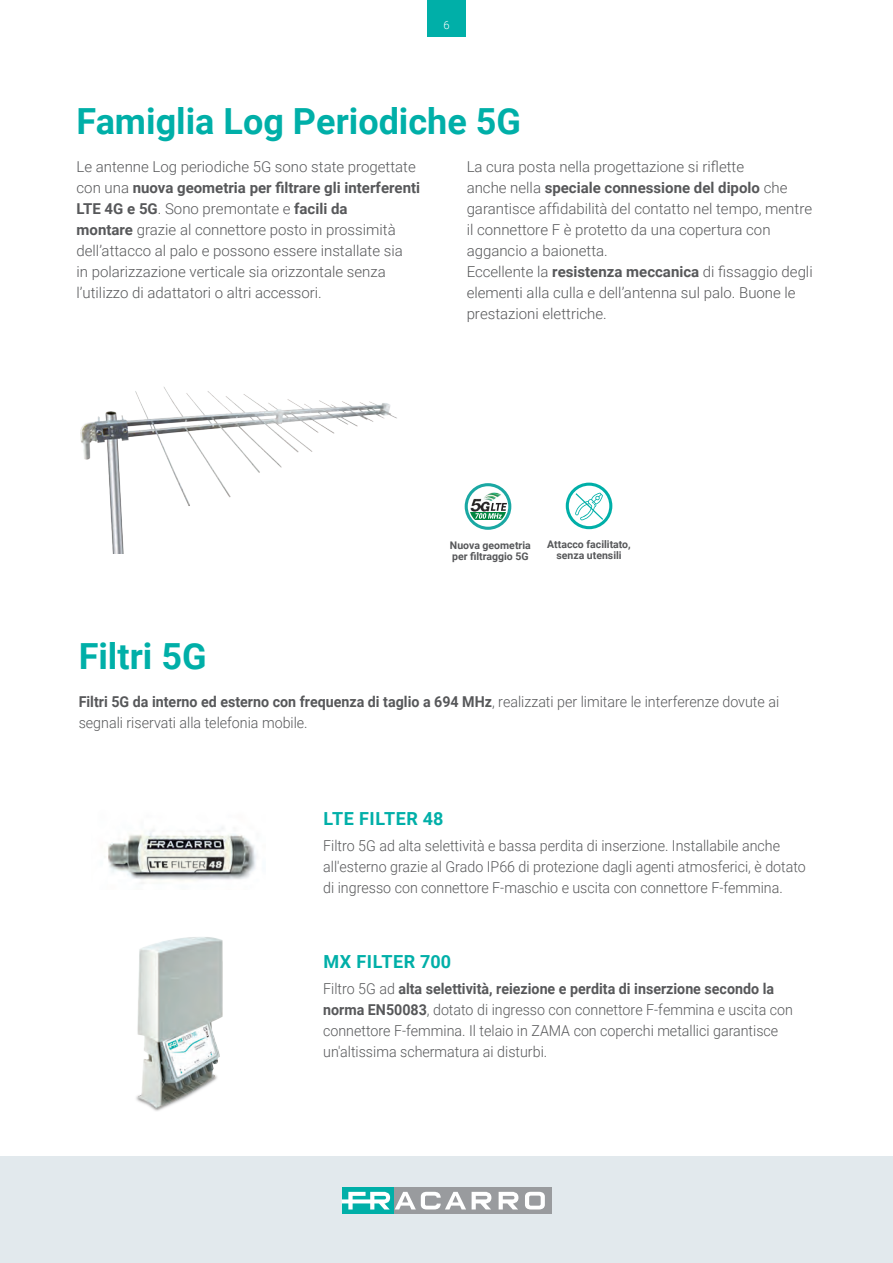
<style>
.page{position:relative;width:893px;height:1263px;background:#fff}
.page>*{position:absolute;margin:0;border:0;box-sizing:border-box;transform-origin:0 0}
.t1{font:700 36px "Roboto";color:#00afa8}
.t2{font:700 18px "Roboto";letter-spacing:.035em;color:#00afa8}
.t3{font:300 15px/21px "Roboto";color:#57585a}
.t4{font:300 15px/21px "Roboto";color:#57585a;scale:.95 1}
.t5{font:300 11.25px "Roboto";color:#fff}
.t6{font:700 10.5px/10.5px "Roboto";color:#57585a;text-align:center}
.s1{font-weight:700}
</style>
<div class="page">
<div style="left:0;top:1157px;width:893px;height:106px;background:#e2e9ed"></div>
<div style="left:389px;top:1187px;width:162px;height:27px;background:#999b9e"></div>
<div style="left:342px;top:1187px;width:51px;height:27px;background:#00afa8"></div>
<svg style="left:472px;top:1192px;width:19px;height:17px"></svg>
<svg style="left:499px;top:1192px;width:19px;height:17px"></svg>
<svg style="left:525px;top:1192px;width:20px;height:17px"></svg>
<svg style="left:342px;top:1192px;width:124px;height:17px"></svg>
<div style="left:427px;top:0;width:39px;height:36px;background:#00afa8"></div>
<img style="left:80px;top:387px;width:317px;height:166px">
<svg style="left:574px;top:492px;width:30px;height:29px"></svg>
<div style="left:566px;top:483px;width:46px;height:46px;border:3px solid #00afa8;border-radius:50%"></div>
<svg style="left:466px;top:485px;width:44px;height:43px"></svg>
<div style="left:465px;top:483px;width:46px;height:47px;border:3px solid #1aa8a3;border-radius:50%"></div>
<img style="left:464px;top:488px;width:42px;height:30px">
<svg style="left:469px;top:512px;width:6px;height:7px"></svg>
<svg style="left:475px;top:503px;width:32px;height:16px"></svg>
<img style="left:108px;top:827px;width:149px;height:57px">
<img style="left:136px;top:937px;width:87px;height:174px">
<p class="t5" style="left:443px;top:19px;width:8px">66</p>
<h1 class="t1" style="left:77px;top:96px;width:446px">Famiglia Log Periodiche 5G</h1>
<p class="t3" style="left:77px;top:156px;width:345px">Le antenne Log periodiche 5G sono state progettate con una <span class="s1">nuova geometria per filtrare gli interferenti LTE 4G e 5G</span>. Sono premontate e <span class="s1">facili da<br>montare</span> grazie al connettore posto in prossimità dell’attacco al palo e possono essere installate sia<br>in polarizzazione verticale sia orizzontale senza l’utilizzo di adattatori o altri accessori.</p>
<p class="t3" style="left:467px;top:156px;width:348px">La cura posta nella progettazione si riflette<br>anche nella <span class="s1">speciale connessione del dipolo</span> che garantisce affidabilità del contatto nel tempo, mentre il connettore F è protetto da una copertura con aggancio a baionetta.<br>Eccellente la <span class="s1">resistenza meccanica</span> di fissaggio degli elementi alla culla e dell’antenna sul palo. Buone le prestazioni elettriche.</p>
<p class="t6" style="left:450px;top:540px;width:82px;text-align:left">Nuova geometria per filtraggio 5G</p>
<p class="t6" style="left:547px;top:539px;width:85px">Attacco facilitato, senza utensili</p>
<h1 class="t1" style="left:79px;top:631px;width:129px">Filtri 5G</h1>
<p class="t4" style="left:79px;top:691px;width:739px"><span class="s1">Filtri 5G da interno ed esterno con frequenza di taglio a 694 MHz</span>, realizzati per limitare le interferenze dovute ai segnali riservati alla telefonia mobile.</p>
<p class="t2" style="left:323px;top:806px;width:122px">LTE FILTER 48</p>
<p class="t4" style="left:323px;top:834px;width:510px">Filtro 5G ad alta selettività e bassa perdita di inserzione. Installabile anche all'esterno grazie al Grado IP66 di protezione dagli agenti atmosferici, è dotato di ingresso con connettore F-maschio e uscita con connettore F-femmina.</p>
<p class="t2" style="left:323px;top:949px;width:129px">MX FILTER 700</p>
<p class="t4" style="left:323px;top:977px;width:496px">Filtro 5G ad <span class="s1">alta selettività, reiezione e perdita di inserzione secondo la norma EN50083</span>, dotato di ingresso con connettore F-femmina e uscita con connettore F-femmina. Il telaio in ZAMA con coperchi metallici garantisce un'altissima schermatura ai disturbi.</p>
</div>
